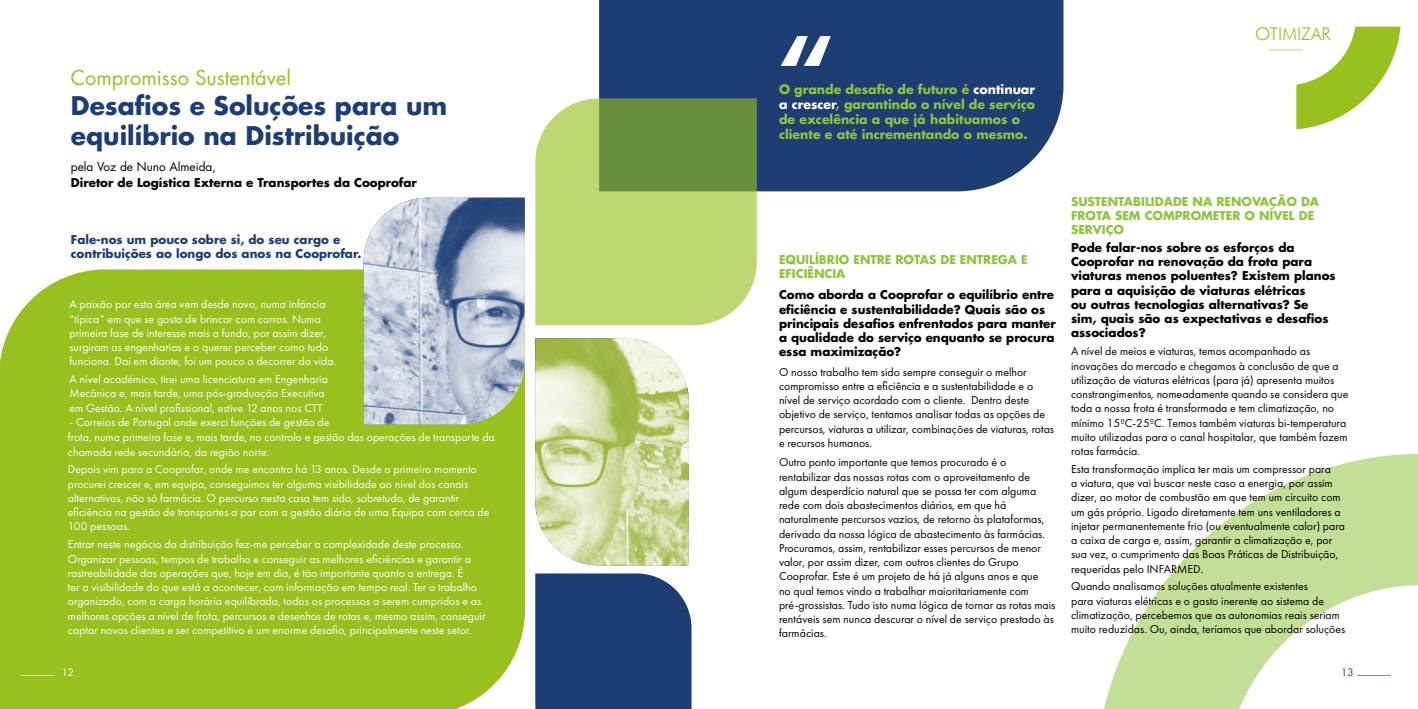
<style>
.page{position:relative;width:1418px;height:709px;background:#fff}
.page>*{position:absolute;margin:0;border:0;box-sizing:border-box;transform-origin:0 0}
.t1{font:700 90px "Futura Std";color:#fff}
.t2{font:700 25px/30px "Futura Std";color:#1d3d73}
.t3{font:20px "Futura Std";color:#98c01e}
.t4{font:300 17.5px "Futura BT";color:#98c01e}
.t5{font:700 12.5px/15px "Futura Std";color:#8fc43e}
.t6{font:11.88px/14.2px "Futura PT";color:#000001}
.t7{font:11.88px/14.2px "Futura PT";color:#fff}
.t8{font:700 11.88px/14.2px "Futura Std";color:#000001}
.t9{font:700 11.88px/14.2px "Futura Std";color:#000}
.t10{font:700 11.88px/14.2px "Futura Std";color:#8fc43e}
.t11{font:700 11.88px/14.2px "Futura Std";color:#1d3d73}
.t12{font:11.88px "Futura Std";color:#000001}
.t13{font:10px "Futura Std";color:#204184}
.t14{font:10px "Futura Std";color:#fff}
.s1{color:#fff}
</style>
<div class="page">
<div style="left:0;top:269px;width:525px;height:440px;background:#98c01e"></div>
<svg style="left:1269px;top:27px;width:131px;height:102px"></svg>
<div style="left:599px;top:0;width:464px;height:191px;background:#1d3d73"></div>
<svg style="left:1104px;top:453px;width:313px;height:256px;fill:#c2df97"></svg>
<svg style="left:21px;top:675px;width:33px;height:1px"></svg>
<div style="left:535px;top:573px;width:156px;height:136px;background:#1d3d73"></div>
<img style="left:363px;top:198px;width:161px;height:226px">
<svg style="left:535px;top:98px;width:221px;height:227px;background:#a8c268"></svg>
<img style="left:535px;top:338px;width:154px;height:227px">
<h3 class="t3" style="left:71px;top:65px;width:222px">Compromisso Sustentável</h3>
<h2 class="t2" style="left:71px;top:90px;width:378px">Desafios e Soluções para um equilíbrio na Distribuição</h2>
<p class="t12" style="left:71px;top:159px;width:147px">pela Voz de Nuno Almeida,</p>
<p class="t8" style="left:71px;top:175px;width:347px">Diretor de Logística Externa e Transportes da Cooprofar</p>
<p class="t11" style="left:71px;top:232px;width:292px">Fale-nos um pouco sobre si, do seu cargo e contribuições ao longo dos anos na Cooprofar.</p>
<p class="t7" style="left:69px;top:297px;width:268px">A paixão por esta área vem desde novo, numa infância “típica” em que se gosta de brincar com carros. Numa primeira fase de interesse mais a fundo, por assim dizer, surgiram as engenharias e o querer perceber como tudo funciona. Daí em diante, foi um pouco o decorrer da vida.</p>
<p class="t7" style="left:69px;top:372px;width:260px">A nível académico, tirei uma licenciatura em Engenharia<br>Mecânica e, mais tarde, uma pós-graduação Executiva em Gestão. A nível profissional, estive 12 anos nos CTT</p>
<p class="t7" style="left:69px;top:415px;width:262px">- Correios de Portugal onde exerci funções de gestão de</p>
<p class="t7" style="left:68px;top:430px;width:428px">frota, numa primeira fase e, mais tarde, no controlo e gestão das operações de transporte da chamada rede secundária, da região norte.</p>
<p class="t7" style="left:68px;top:462px;width:423px">Depois vim para a Cooprofar, onde me encontro há 13 anos. Desde o primeiro momento procurei crescer e, em equipa, conseguimos ter alguma visibilidade ao nível dos canais alternativos, não só farmácia. O percurso nesta casa tem sido, sobretudo, de garantir eficiência na gestão de transportes a par com a gestão diária de uma Equipa com cerca de 100 pessoas.</p>
<p class="t7" style="left:68px;top:537px;width:419px">Entrar neste negócio da distribuição fez-me perceber a complexidade deste processo.<br>Organizar pessoas, tempos de trabalho e conseguir as melhores eficiências e garantir a rastreabilidade das operações que, hoje em dia, é tão importante quanto a entrega. É<br>ter a visibilidade do que está a acontecer, com informação em tempo real. Ter o trabalho organizado, com a carga horária equilibrada, todos os processos a serem cumpridos e as melhores opções a nível de frota, percursos e desenhos de rotas e, mesmo assim, conseguir captar novos clientes e ser competitivo é um enorme desafio, principalmente neste setor.</p>
<p class="t14" style="left:62px;top:666px;width:14px">12</p>
<h1 class="t1" style="left:779px;top:10px;width:58px">“</h1>
<p class="t5" style="left:779px;top:82px;width:258px">O grande desafio de futuro é <span class="s1">continuar a crescer</span>, garantindo o nível de serviço de excelência a que já habituamos o cliente e até incrementando o mesmo.</p>
<h3 class="t4" style="left:1255px;top:23px;width:77px">OTIMIZAR</h3>
<p class="t10" style="left:779px;top:252px;width:250px">EQUILÍBRIO ENTRE ROTAS DE ENTREGA E<br>EFICIÊNCIA</p>
<p class="t9" style="left:779px;top:288px;width:278px">Como aborda a Cooprofar o equilíbrio entre eficiência e sustentabilidade? Quais são os principais desafios enfrentados para manter a qualidade do serviço enquanto se procura essa maximização?</p>
<p class="t6" style="left:779px;top:364px;width:277px">O nosso trabalho tem sido sempre conseguir o melhor compromisso entre a eficiência e a sustentabilidade e o nível de serviço acordado com o cliente. Dentro deste objetivo de serviço, tentamos analisar todas as opções de percursos, viaturas a utilizar, combinações de viaturas, rotas e recursos humanos.</p>
<p class="t6" style="left:779px;top:455px;width:278px">Outro ponto importante que temos procurado é o rentabilizar das nossas rotas com o aproveitamento de algum desperdício natural que se possa ter com alguma rede com dois abastecimentos diários, em que há naturalmente percursos vazios, de retorno às plataformas, derivado da nossa lógica de abastecimento às farmácias.<br>Procuramos, assim, rentabilizar esses percursos de menor valor, por assim dizer, com outros clientes do Grupo Cooprofar. Este é um projeto de há já alguns anos e que<br>no qual temos vindo a trabalhar maioritariamente com pré-grossistas. Tudo isto numa lógica de tornar as rotas mais rentáveis sem nunca descurar o nível de serviço prestado às farmácias.</p>
<p class="t10" style="left:1071px;top:194px;width:250px">SUSTENTABILIDADE NA RENOVAÇÃO DA<br>FROTA SEM COMPROMETER O NÍVEL DE<br>SERVIÇO</p>
<p class="t8" style="left:1071px;top:240px;width:266px">Pode falar-nos sobre os esforços da Cooprofar na renovação da frota para viaturas menos poluentes? Existem planos para a aquisição de viaturas elétricas<br>ou outras tecnologias alternativas? Se sim, quais são as expectativas e desafios associados?</p>
<p class="t6" style="left:1071px;top:344px;width:279px">A nível de meios e viaturas, temos acompanhado as inovações do mercado e chegamos à conclusão de que a utilização de viaturas elétricas (para já) apresenta muitos constrangimentos, nomeadamente quando se considera que toda a nossa frota é transformada e tem climatização, no mínimo 15ºC-25ºC. Temos também viaturas bi-temperatura muito utilizadas para o canal hospitalar, que também fazem rotas farmácia.</p>
<p class="t6" style="left:1071px;top:461px;width:276px">Esta transformação implica ter mais um compressor para<br>a viatura, que vai buscar neste caso a energia, por assim dizer, ao motor de combustão em que tem um circuito com um gás próprio. Ligado diretamente tem uns ventiladores a injetar permanentemente frio (ou eventualmente calor) para a caixa de carga e, assim, garantir a climatização e, por sua vez, o cumprimento das Boas Práticas de Distribuição, requeridas pelo INFARMED.</p>
<p class="t6" style="left:1071px;top:579px;width:276px">Quando analisamos soluções atualmente existentes<br>para viaturas elétricas e o gasto inerente ao sistema de climatização, percebemos que as autonomias reais seriam muito reduzidas. Ou, ainda, teríamos que abordar soluções</p>
<p class="t13" style="left:1341px;top:666px;width:14px">13</p>
</div>
